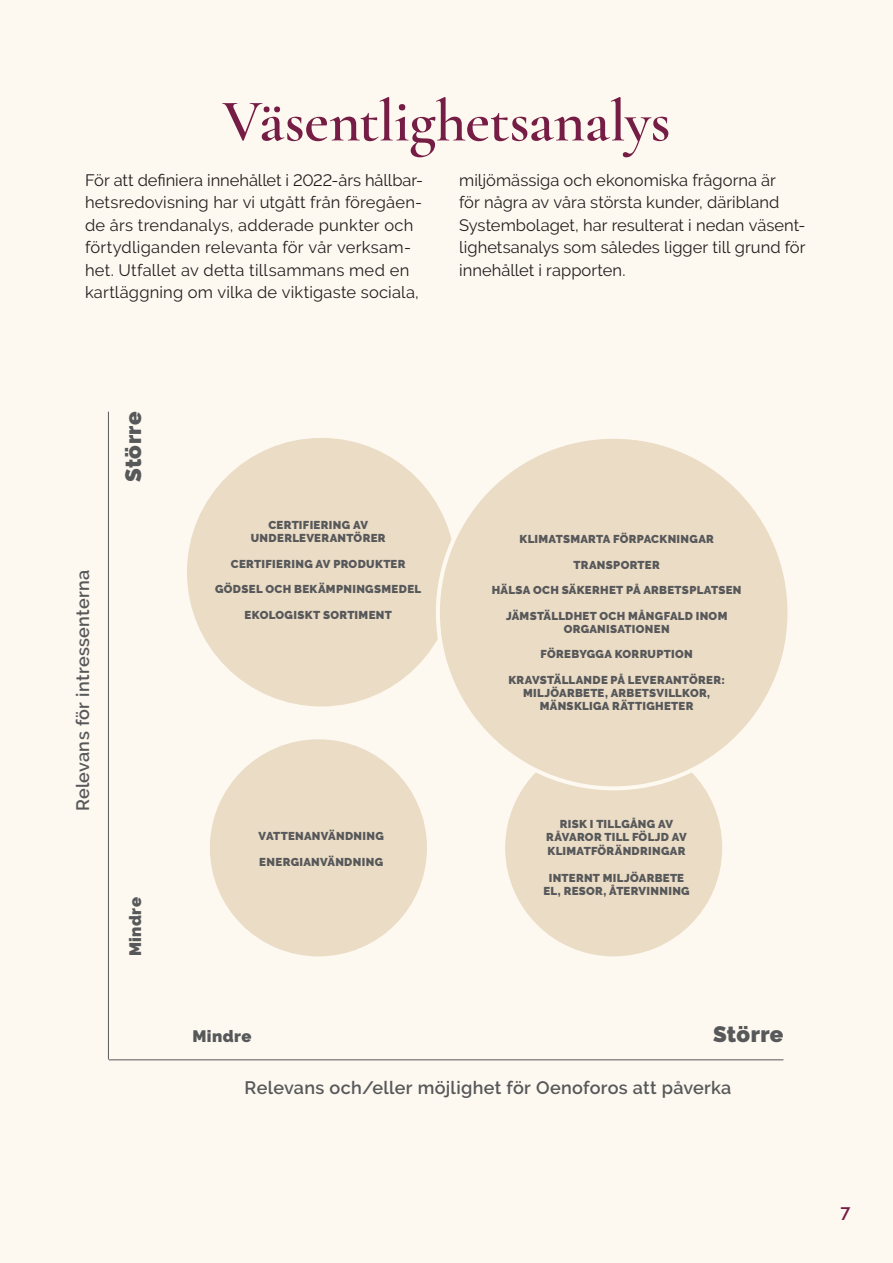
<style>
.page{position:relative;width:893px;height:1263px;background:#fef9f0}
.page>*{position:absolute;margin:0;border:0;box-sizing:border-box;transform-origin:0 0}
.t1{font:600 60px "Cormorant Garamond";letter-spacing:-.01em;color:#751d44}
.t2{font:900 22.2px "Raleway";letter-spacing:.015em;color:#57585a}
.t3{font:600 18px "Raleway";letter-spacing:.015em;color:#57585a}
.t4{font:600 18px "Raleway";color:#751d44}
.t5{font:16.5px/22.5px "Raleway";letter-spacing:.005em;color:#231f20}
.t6{font:900 16.5px "Raleway";letter-spacing:.025em;color:#57585a}
.t7{font:900 11.4px/13.5px "Raleway";letter-spacing:.03em;color:#57585a;text-align:center}
</style>
<div class="page">
<div style="left:185px;top:436px;width:272px;height:272px;background:#ebdcc6;border-radius:50%"></div>
<div style="left:209px;top:738px;width:219px;height:220px;background:#ebdcc6;border-radius:50%"></div>
<div style="left:504px;top:738px;width:219px;height:220px;background:#ebdcc6;border-radius:50%"></div>
<div style="left:438px;top:437px;width:351px;height:351px;background:#ebdcc6;border-radius:50%"></div>
<hr style="left:109px;top:1059px;width:674px;height:1px;background:#57585a">
<hr style="left:108px;top:412px;width:1px;height:647px;background:#57585a">
<h1 class="t1" style="left:222px;top:84px;width:450px">Väsentlighetsanalys</h1>
<p class="t5" style="left:85px;top:169px;width:340px">För att definiera innehållet i 2022-års hållbar&shy;hetsredovisning har vi utgått från föregåen&shy;de års trendanalys, adderade punkter och förtydliganden relevanta för vår verksam&shy;het. Utfallet av detta tillsammans med en kartläggning om vilka de viktigaste sociala,</p>
<h3 class="t5" style="left:459px;top:169px;width:348px">miljömässiga och ekonomiska frågorna är<br>för några av våra största kunder, däribland Systembolaget, har resulterat i nedan väsent&shy;lighetsanalys som således ligger till grund för innehållet i rapporten.</h3>
<h3 class="t3" style="left:72px;top:811px;width:243px;rotate:-90deg">Relevans för intressenterna</h3>
<h2 class="t2" style="left:121px;top:482px;width:72px;rotate:-90deg">Större</h2>
<h3 class="t6" style="left:126px;top:956px;width:61px;rotate:-90deg">Mindre</h3>
<p class="t7" style="left:251px;top:519px;width:136px;line-height:12.8px">CERTIFIERING AV<br>UNDERLEVERANTÖRER</p>
<p class="t7" style="left:231px;top:557px;width:176px">CERTIFIERING AV PRODUKTER</p>
<p class="t7" style="left:215px;top:583px;width:208px">GÖDSEL OCH BEKÄMPNINGSMEDEL</p>
<p class="t7" style="left:245px;top:608px;width:149px">EKOLOGISKT SORTIMENT</p>
<p class="t7" style="left:259px;top:830px;width:127px">VATTENANVÄNDNING</p>
<p class="t7" style="left:259px;top:855px;width:125px">ENERGIANVÄNDNING</p>
<p class="t7" style="left:520px;top:532px;width:196px">KLIMATSMARTA FÖRPACKNINGAR</p>
<p class="t7" style="left:574px;top:558px;width:88px">TRANSPORTER</p>
<p class="t7" style="left:492px;top:583px;width:251px">HÄLSA OCH SÄKERHET PÅ ARBETSPLATSEN</p>
<p class="t7" style="left:506px;top:609px;width:223px;line-height:12.8px">JÄMSTÄLLDHET OCH MÅNGFALD INOM<br>ORGANISATIONEN</p>
<p class="t7" style="left:541px;top:647px;width:154px">FÖREBYGGA KORRUPTION</p>
<p class="t7" style="left:508px;top:673px;width:218px;line-height:12.9px">KRAVSTÄLLANDE PÅ LEVERANTÖRER:<br>MILJÖARBETE, ARBETSVILLKOR,<br>MÄNSKLIGA RÄTTIGHETER</p>
<p class="t7" style="left:546px;top:817px;width:142px">RISK I TILLGÅNG AV<br>RÅVAROR TILL FÖLJD AV<br>KLIMATFÖRÄNDRINGAR</p>
<p class="t7" style="left:543px;top:871px;width:148px">INTERNT MILJÖARBETE<br>EL, RESOR, ÅTERVINNING</p>
<h3 class="t6" style="left:192px;top:1027px;width:61px">Mindre</h3>
<h2 class="t2" style="left:713px;top:1022px;width:72px">Större</h2>
<h3 class="t3" style="left:245px;top:1077px;width:488px">Relevans och/eller möjlighet för Oenoforos att påverka</h3>
<h3 class="t4" style="left:841px;top:1204px;width:11px">7</h3>
</div>
